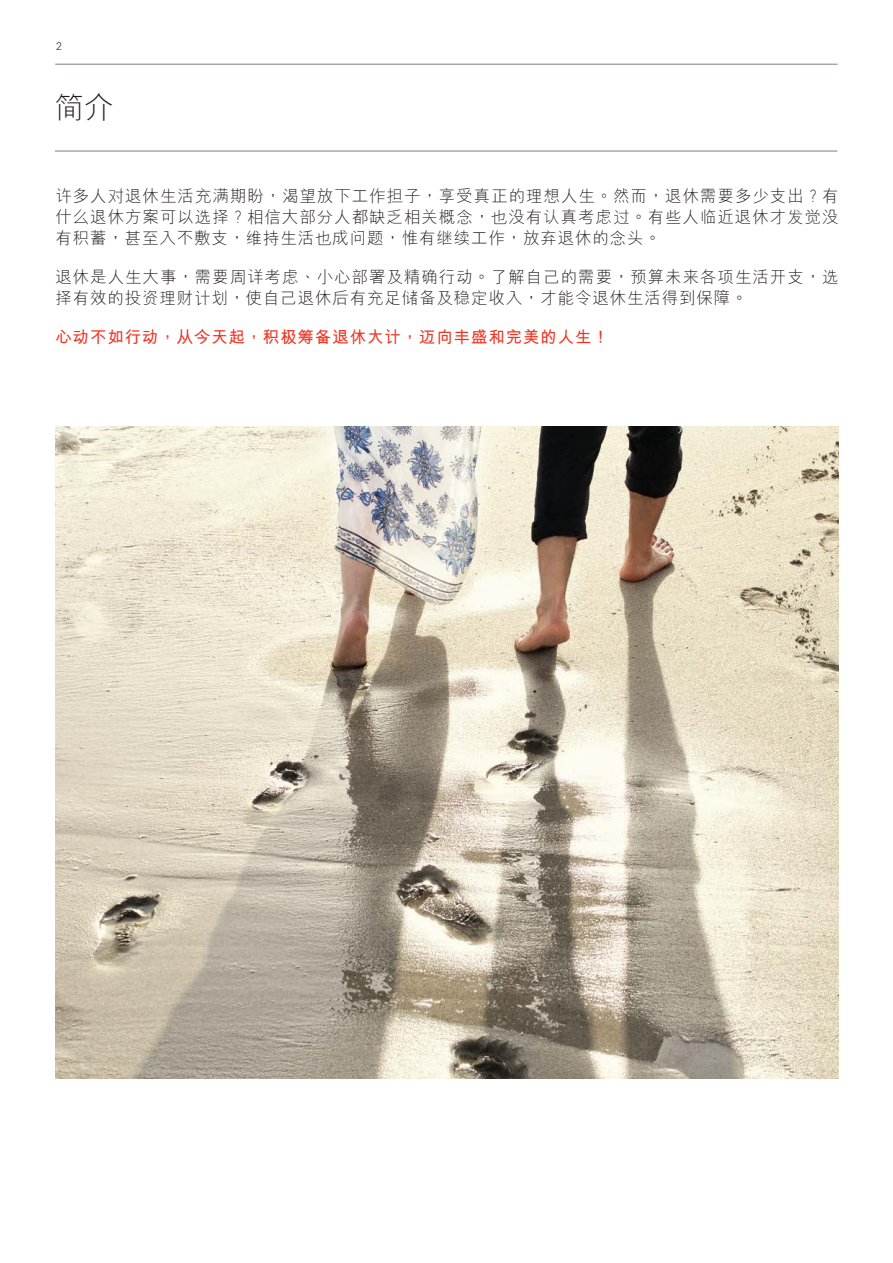
<style>
.page{position:relative;width:893px;height:1263px;background:#fff}
.page>*{position:absolute;margin:0;border:0;box-sizing:border-box;transform-origin:0 0}
.t1{font:300 30px "M Hei HKS";color:#231f20}
.t2{font:300 16.5px/21px "M Hei HKS";letter-spacing:.05em;color:#231f20;text-align:justify}
.t3{font:700 16.5px "M Hei HKS";letter-spacing:.05em;color:#ee3524}
.t4{font:300 10.5px "Univers Nextfor HSBC";color:#231f20}
</style>
<div class="page">
<hr style="left:55px;top:150px;width:782px;height:2px;background:#8b8e90">
<hr style="left:55px;top:64px;width:783px;height:1px;background:#8b8e90">
<img style="left:56px;top:426px;width:782px;height:652px">
<p class="t4" style="left:56px;top:39px;width:7px">2</p>
<h1 class="t1" style="left:54px;top:87px;width:62px">簡介</h1>
<p class="t2" style="left:55px;top:185px;width:785px">許多人對退休生活充滿期盼，渴望放下工作擔子，享受真正的理想人生。然而，退休需要多少支出？有什麼退休方案可以選擇？相信大部分人都缺乏相關概念，也沒有認真考慮過。有些人臨近退休才發覺沒有積蓄，甚至入不敷支，維持生活也成問題，惟有繼續工作，放棄退休的念頭。</p>
<p class="t2" style="left:55px;top:266px;width:785px">退休是人生大事，需要周詳考慮、小心部署及精確行動。瞭解自己的需要，預算未來各項生活開支，選擇有效的投資理財計劃，使自己退休後有充足儲備及穩定收入，才能令退休生活得到保障。</p>
<p class="t3" style="left:55px;top:325px;width:555px">心動不如行動，從今天起，積極籌备退休大計，邁向豐盛和完美的人生！</p>
</div>
